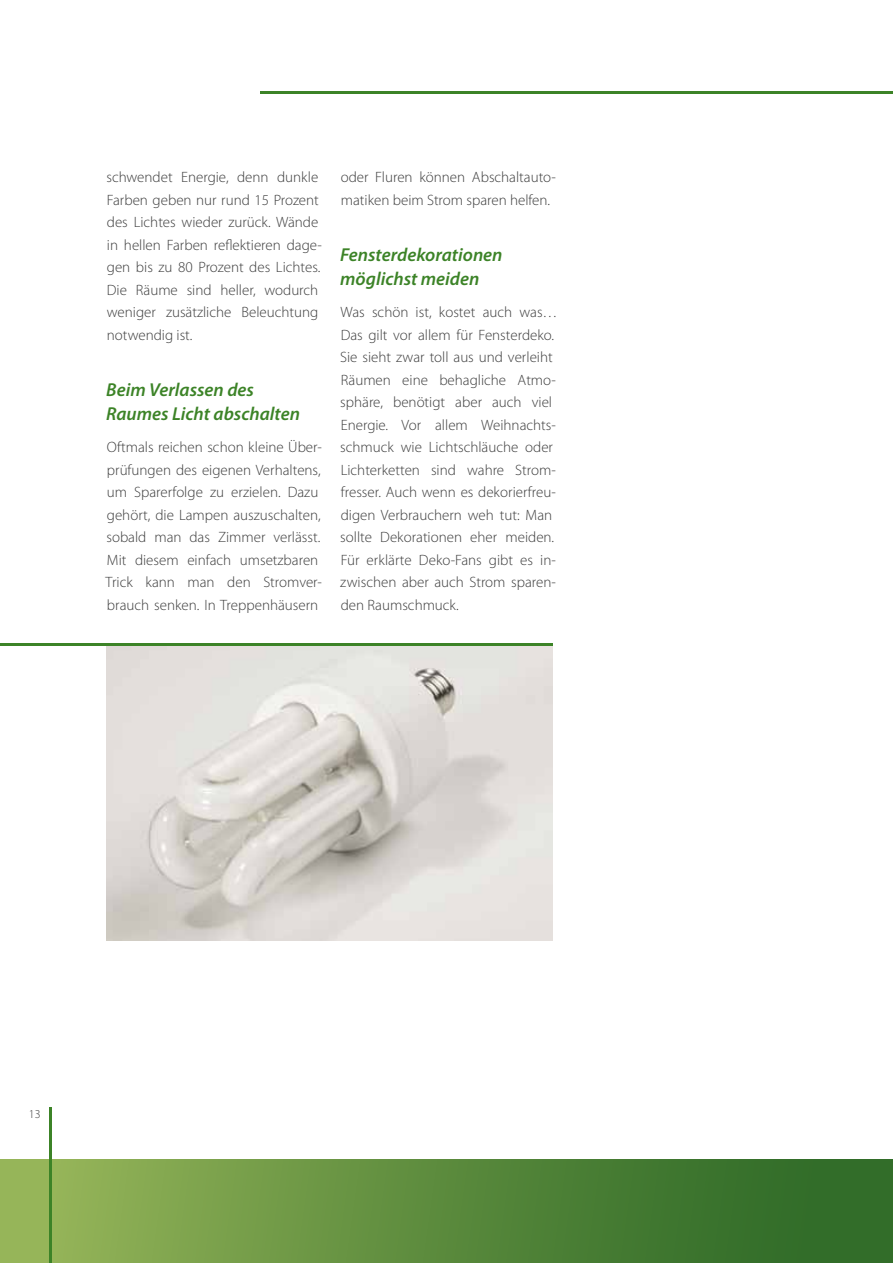
<style>
.page{position:relative;width:893px;height:1263px;background:#fff}
.page>*{position:absolute;margin:0;border:0;box-sizing:border-box;transform-origin:0 0}
.t1{font:italic 600 18.75px/24px "Myriad Pro";color:#3c8327}
.t2{font:300 15px/22.5px "Myriad Pro";color:#3c3c3c}
.t3{font:300 12px "Myriad Pro";color:#3c3c3c}
</style>
<div class="page">
<hr style="left:260px;top:91px;width:633px;height:3px;background:#3c8327">
<div style="left:0;top:1159px;width:893px;height:104px;background:linear-gradient(to right,#97b559,#256323)"></div>
<hr style="left:49px;top:1108px;width:2px;height:155px;background:#3c8327">
<img style="left:106px;top:645px;width:447px;height:295px">
<hr style="left:0;top:643px;width:553px;height:2px;background:#3c8327">
<p class="t2" style="left:106px;top:166px;width:217px">schwendet Energie, denn dunkle<br>Farben geben nur rund 15 Prozent des Lichtes wieder zurück. Wände in hellen Farben reflektieren dage&shy;gen bis zu 80 Prozent des Lichtes.<br>Die Räume sind heller, wodurch weniger zusätzliche Beleuchtung notwendig ist.</p>
<p class="t1" style="left:106px;top:377px;width:195px">Beim Verlassen des<br>Raumes Licht abschalten</p>
<p class="t2" style="left:106px;top:436px;width:218px">Oftmals reichen schon kleine Über&shy;prüfungen des eigenen Verhaltens, um Sparerfolge zu erzielen. Dazu gehört, die Lampen auszuschalten, sobald man das Zimmer verlässt.<br>Mit diesem einfach umsetzbaren Trick kann man den Stromver&shy;brauch senken. In Treppenhäusern</p>
<p class="t2" style="left:341px;top:166px;width:217px">oder Fluren können Abschaltauto&shy;matiken beim Strom sparen helfen.</p>
<p class="t1" style="left:340px;top:242px;width:164px">Fensterdekorationen möglichst meiden</p>
<p class="t2" style="left:340px;top:301px;width:219px">Was schön ist, kostet auch was…<br>Das gilt vor allem für Fensterdeko.<br>Sie sieht zwar toll aus und verleiht<br>Räumen eine behagliche Atmo&shy;sphäre, benötigt aber auch viel<br>Energie. Vor allem Weihnachts&shy;schmuck wie Lichtschläuche oder<br>Lichterketten sind wahre Strom&shy;fresser. Auch wenn es dekorierfreu&shy;digen Verbrauchern weh tut: Man sollte Dekorationen eher meiden.<br>Für erklärte Deko-Fans gibt es in&shy;zwischen aber auch Strom sparen&shy;den Raumschmuck.</p>
<p class="t3" style="left:29px;top:1106px;width:13px">13</p>
</div>
